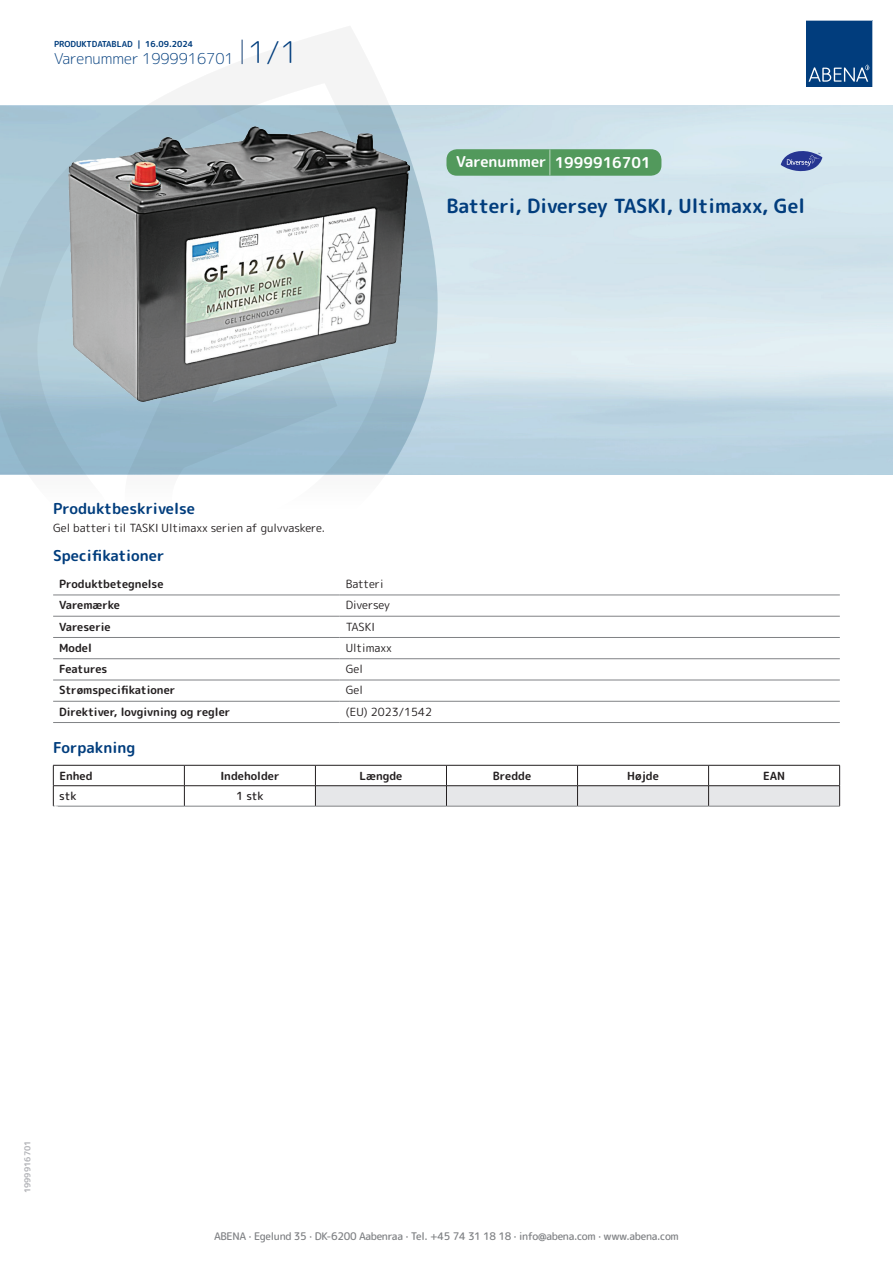
<style>
.page{position:relative;width:893px;height:1263px;background:#fff}
.page>*{position:absolute;margin:0;border:0;box-sizing:border-box;transform-origin:0 0}
.t1{font:700 19.5px "Rounded Mplus 1 c";color:#013d7d}
.t2{font:700 15px "Rounded Mplus 1 c";color:#013d7d}
.t3{font:300 15px "Rounded Mplus 1 c";color:#013d7d}
.t4{font:700 15px "Rounded Mplus 1 c";color:#fff}
.t5{font:700 11.25px "Rounded Mplus 1 c";color:#231f20}
.t6{font:11.25px "Rounded Mplus 1 c";color:#231f20}
.t7{font:500 11.25px "Rounded Mplus 1 c";letter-spacing:-.01em;color:#231f20}
.t8{font:500 10.5px "Rounded Mplus 1 c";letter-spacing:-.03em;color:#808285}
.t9{font:700 10.5px "Rounded Mplus 1 c";color:#fff}
.t10{font:700 8.25px "Rounded Mplus 1 c";color:#013d7d}
.t11{font:700 8.25px "Rounded Mplus 1 c";color:#b2b3b7}
.s1{font-size:30px}
.s2{font-size:25.5px}
</style>
<div class="page">
<svg style="left:0;top:26px;width:439px;height:569px"></svg>
<svg style="left:0;top:106px;width:438px;height:368px;background:#a1c0d0"></svg>
<svg style="left:242px;top:40px;width:1px;height:24px"></svg>
<svg style="left:806px;top:20px;width:67px;height:67px;background:#144b86"></svg>
<img style="left:68px;top:127px;width:342px;height:275px">
<hr style="left:53px;top:595px;width:287px;height:1px;background:#808285">
<hr style="left:340px;top:595px;width:500px;height:1px;background:#808285">
<hr style="left:53px;top:616px;width:287px;height:1px;background:#808285">
<hr style="left:340px;top:616px;width:500px;height:1px;background:#808285">
<hr style="left:53px;top:637px;width:287px;height:1px;background:#808285">
<hr style="left:340px;top:637px;width:500px;height:1px;background:#808285">
<hr style="left:53px;top:658px;width:287px;height:1px;background:#808285">
<hr style="left:340px;top:658px;width:500px;height:1px;background:#808285">
<hr style="left:53px;top:680px;width:287px;height:1px;background:#808285">
<hr style="left:340px;top:680px;width:500px;height:1px;background:#808285">
<hr style="left:53px;top:701px;width:287px;height:1px;background:#808285">
<hr style="left:340px;top:701px;width:500px;height:1px;background:#808285">
<hr style="left:53px;top:722px;width:287px;height:1px;background:#808285">
<hr style="left:340px;top:722px;width:500px;height:1px;background:#808285">
<hr style="left:53px;top:765px;width:131px;height:1px;background:#231f20">
<hr style="left:184px;top:765px;width:131px;height:1px;background:#231f20">
<hr style="left:53px;top:785px;width:131px;height:1px;background:#231f20">
<svg style="left:53px;top:765px;width:1px;height:41px"></svg>
<hr style="left:184px;top:785px;width:131px;height:1px;background:#231f20">
<svg style="left:184px;top:765px;width:1px;height:41px"></svg>
<svg style="left:315px;top:765px;width:525px;height:41px"></svg>
<hr style="left:53px;top:806px;width:131px;height:1px;background:#808285">
<hr style="left:184px;top:806px;width:131px;height:1px;background:#808285">
<hr style="left:315px;top:806px;width:131px;height:1px;background:#808285">
<hr style="left:446px;top:806px;width:131px;height:1px;background:#808285">
<hr style="left:577px;top:806px;width:132px;height:1px;background:#808285">
<hr style="left:709px;top:806px;width:131px;height:1px;background:#808285">
<div style="left:446px;top:149px;width:215px;height:27px;background:#52995c;border-radius:10px"></div>
<svg style="left:781px;top:151px;width:41px;height:20px"></svg>
<p class="t10" style="left:54px;top:38px;width:141px">PRODUKTDATABLAD | 16.09.2024</p>
<h2 class="t3" style="left:54px;top:48px;width:246px">Varenummer 1999916701 <span class="s1">1/1</span></h2>
<h2 class="t4" style="left:456px;top:152px;width:196px">Varenummer <span class="s2">|</span> 1999916701</h2>
<h1 class="t1" style="left:446px;top:192px;width:360px">Batteri, Diversey TASKI, Ultimaxx, Gel</h1>
<h2 class="t2" style="left:53px;top:498px;width:143px">Produktbeskrivelse</h2>
<p class="t6" style="left:53px;top:520px;width:273px">Gel batteri til TASKI Ultimaxx serien af gulvvaskere.</p>
<h2 class="t2" style="left:53px;top:545px;width:113px">Specifikationer</h2>
<p class="t5" style="left:59px;top:576px;width:106px">Produktbetegnelse</p>
<p class="t6" style="left:346px;top:576px;width:39px">Batteri</p>
<p class="t5" style="left:59px;top:597px;width:62px">Varemærke</p>
<p class="t6" style="left:346px;top:597px;width:46px">Diversey</p>
<p class="t5" style="left:59px;top:618px;width:53px">Vareserie</p>
<p class="t6" style="left:346px;top:618px;width:31px">TASKI</p>
<p class="t5" style="left:59px;top:640px;width:34px">Model</p>
<p class="t6" style="left:346px;top:640px;width:48px">Ultimaxx</p>
<p class="t5" style="left:59px;top:661px;width:50px">Features</p>
<p class="t6" style="left:346px;top:661px;width:19px">Gel</p>
<p class="t5" style="left:59px;top:682px;width:118px">Strømspecifikationer</p>
<p class="t6" style="left:346px;top:682px;width:19px">Gel</p>
<p class="t5" style="left:59px;top:704px;width:173px">Direktiver, lovgivning og regler</p>
<p class="t6" style="left:346px;top:704px;width:88px">(EU) 2023/1542</p>
<h2 class="t2" style="left:53px;top:737px;width:84px">Forpakning</h2>
<p class="t5" style="left:59px;top:768px;width:35px">Enhed</p>
<p class="t5" style="left:220px;top:768px;width:61px">Indeholder</p>
<p class="t5" style="left:359px;top:768px;width:44px">Længde</p>
<p class="t5" style="left:493px;top:768px;width:40px">Bredde</p>
<p class="t5" style="left:627px;top:768px;width:33px">Højde</p>
<p class="t5" style="left:763px;top:768px;width:24px">EAN</p>
<p class="t7" style="left:59px;top:788px;width:19px">stk</p>
<p class="t7" style="left:236px;top:788px;width:29px">1 stk</p>
<p class="t9" style="left:53px;top:801px;width:7px">*</p>
<p class="t11" style="left:22px;top:1193px;width:54px;rotate:-90deg">1999916701</p>
<p class="t8" style="left:214px;top:1229px;width:466px">ABENA · Egelund 35 · DK-6200 Aabenraa · Tel. +45 74 31 18 18 · info@abena.com · www.abena.com</p>
</div>
